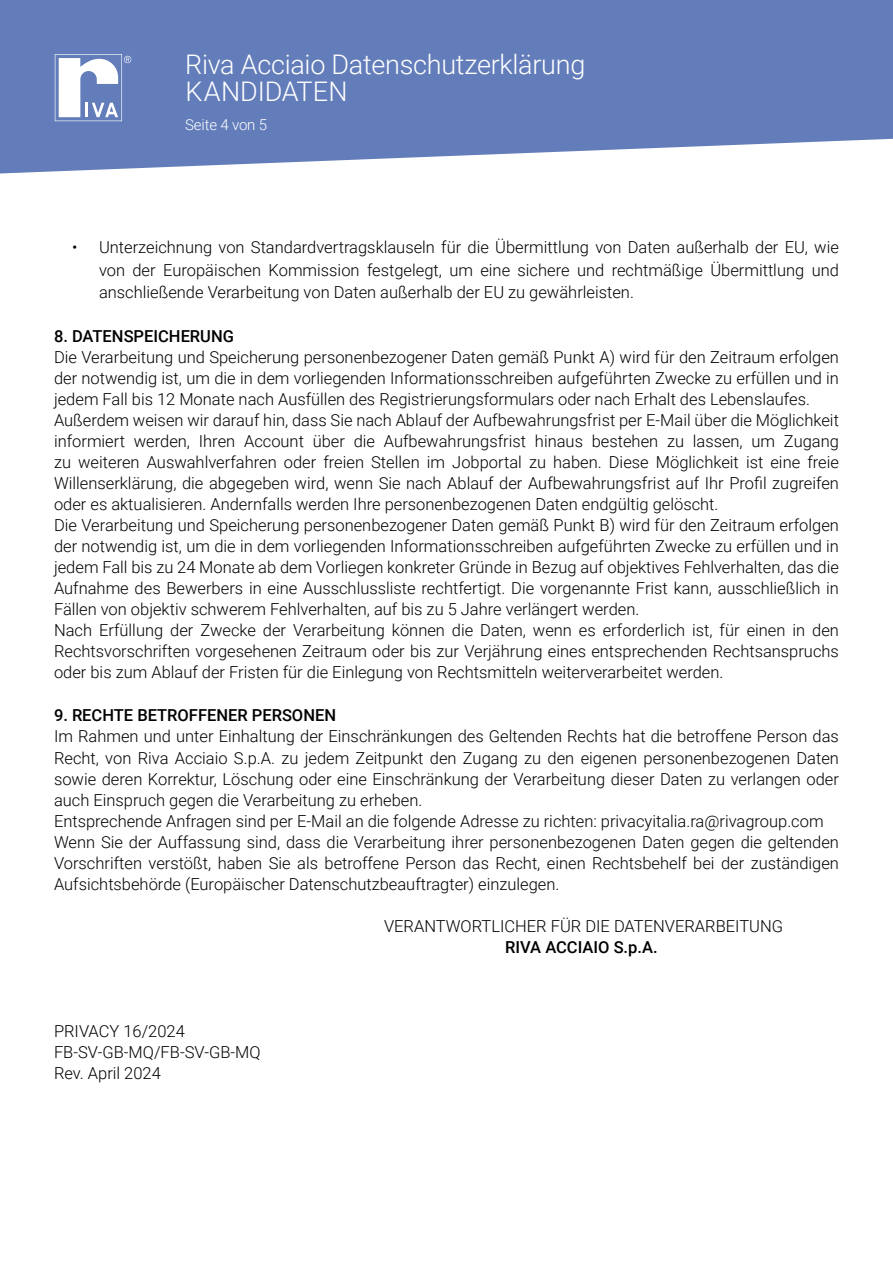
<style>
.page{position:relative;width:893px;height:1263px;background:#fff}
.page>*{position:absolute;margin:0;border:0;box-sizing:border-box;transform-origin:0 0}
.t1{font:300 27px/27px "Roboto";letter-spacing:-.01em;color:#fff}
.t2{font:300 16.5px/21px "Roboto";color:#000}
.t3{font:500 16.5px "Roboto";color:#000}
.t4{font:300 15px "Roboto";letter-spacing:-.01em;color:#fff}
</style>
<div class="page">
<svg style="left:0;top:0;width:893px;height:173px;background:#718ac0"></svg>
<svg style="left:55px;top:54px;width:76px;height:67px"></svg>
<h1 class="t1" style="left:185px;top:50px;width:402px">Riva Acciaio Datenschutzerklärung<br>KANDIDATEN</h1>
<p class="t4" style="left:185px;top:115px;width:84px">Seite 4 von 5</p>
<p class="t2" style="left:99px;top:236px;width:741px;line-height:22.5px;text-align:justify;text-indent:-27px">• Unterzeichnung von Standardvertragsklauseln für die Übermittlung von Daten außerhalb der EU, wie von der Europäischen Kommission festgelegt, um eine sichere und rechtmäßige Übermittlung und anschließende Verarbeitung von Daten außerhalb der EU zu gewährleisten.</p>
<p class="t3" style="left:54px;top:324px;width:181px">8. DATENSPEICHERUNG</p>
<p class="t2" style="left:54px;top:346px;width:786px">Die Verarbeitung und Speicherung personenbezogener Daten gemäß Punkt A) wird für den Zeitraum erfolgen der notwendig ist, um die in dem vorliegenden Informationsschreiben aufgeführten Zwecke zu erfüllen und in jedem Fall bis 12 Monate nach Ausfüllen des Registrierungsformulars oder nach Erhalt des Lebenslaufes.<br>Außerdem weisen wir darauf hin, dass Sie nach Ablauf der Aufbewahrungsfrist per E-Mail über die Möglichkeit informiert werden, Ihren Account über die Aufbewahrungsfrist hinaus bestehen zu lassen, um Zugang zu weiteren Auswahlverfahren oder freien Stellen im Jobportal zu haben. Diese Möglichkeit ist eine freie Willenserklärung, die abgegeben wird, wenn Sie nach Ablauf der Aufbewahrungsfrist auf Ihr Profil zugreifen oder es aktualisieren. Andernfalls werden Ihre personenbezogenen Daten endgültig gelöscht.<br>Die Verarbeitung und Speicherung personenbezogener Daten gemäß Punkt B) wird für den Zeitraum erfolgen der notwendig ist, um die in dem vorliegenden Informationsschreiben aufgeführten Zwecke zu erfüllen und in jedem Fall bis zu 24 Monate ab dem Vorliegen konkreter Gründe in Bezug auf objektives Fehlverhalten, das die Aufnahme des Bewerbers in eine Ausschlussliste rechtfertigt. Die vorgenannte Frist kann, ausschließlich in Fällen von objektiv schwerem Fehlverhalten, auf bis zu 5 Jahre verlängert werden.<br>Nach Erfüllung der Zwecke der Verarbeitung können die Daten, wenn es erforderlich ist, für einen in den Rechtsvorschriften vorgesehenen Zeitraum oder bis zur Verjährung eines entsprechenden Rechtsanspruchs oder bis zum Ablauf der Fristen für die Einlegung von Rechtsmitteln weiterverarbeitet werden.</p>
<p class="t3" style="left:54px;top:704px;width:284px">9. RECHTE BETROFFENER PERSONEN</p>
<p class="t2" style="left:54px;top:725px;width:786px">Im Rahmen und unter Einhaltung der Einschränkungen des Geltenden Rechts hat die betroffene Person das Recht, von Riva Acciaio S.p.A. zu jedem Zeitpunkt den Zugang zu den eigenen personenbezogenen Daten sowie deren Korrektur, Löschung oder eine Einschränkung der Verarbeitung dieser Daten zu verlangen oder auch Einspruch gegen die Verarbeitung zu erheben.<br>Entsprechende Anfragen sind per E-Mail an die folgende Adresse zu richten: privacyitalia.ra@rivagroup.com Wenn Sie der Auffassung sind, dass die Verarbeitung ihrer personenbezogenen Daten gegen die geltenden Vorschriften verstößt, haben Sie als betroffene Person das Recht, einen Rechtsbehelf bei der zuständigen Aufsichtsbehörde (Europäischer Datenschutzbeauftragter) einzulegen.</p>
<p class="t2" style="left:384px;top:914px;width:401px">VERANTWORTLICHER FÜR DIE DATENVERARBEITUNG</p>
<p class="t3" style="left:505px;top:935px;width:154px">RIVA ACCIAIO S.p.A.</p>
<p class="t2" style="left:54px;top:1019px;width:208px">PRIVACY 16/2024<br>FB-SV-GB-MQ/FB-SV-GB-MQ<br>Rev. April 2024</p>
</div>
